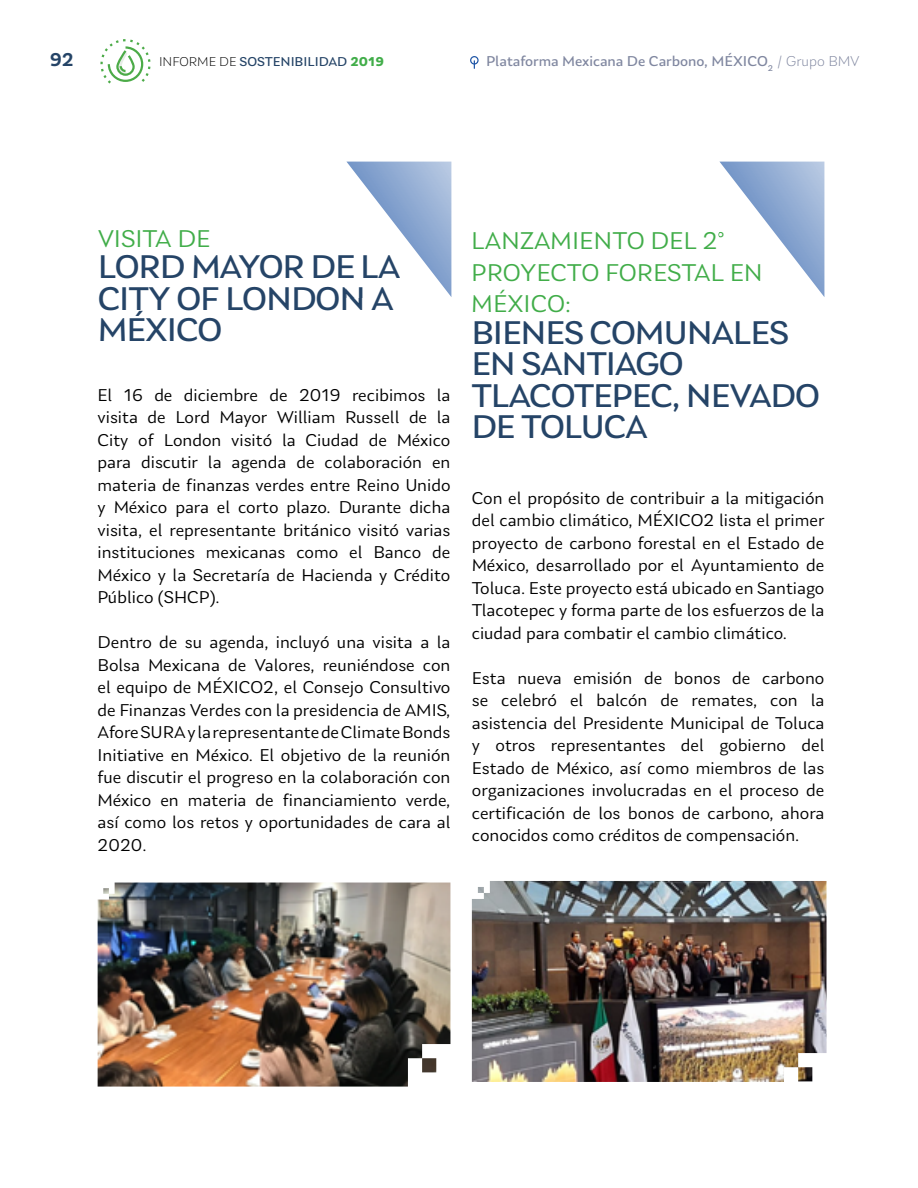
<style>
.page{position:relative;width:918px;height:1188px;background:#fff}
.page>*{position:absolute;margin:0;border:0;box-sizing:border-box;transform-origin:0 0}
.t1{font:34.5px/31.5px "Laca Text";letter-spacing:-.03em;color:#254467}
.t2{font:25.5px/31.5px "Laca Text";color:#41ad49}
.t3{font:600 19.5px "Laca Text";color:#254467}
.textogeneral{font:18px/22.5px "Laca Text";color:#000;text-align:justify}
.t4{font:15px "Laca Text";color:#8087a0}
.t5{font:13.5px "Laca Text";color:#254467}
.s1{font-weight:300;color:#000}
.s2{font-weight:700;color:#41ad49}
.s3{font-weight:300}
</style>
<div class="page">
<svg style="left:100px;top:39px;width:50px;height:45px"></svg>
<svg style="left:470px;top:56px;width:9px;height:13px"></svg>
<img style="left:472px;top:881px;width:355px;height:201px">
<svg style="left:347px;top:162px;width:104px;height:135px"></svg>
<svg style="left:720px;top:162px;width:104px;height:135px"></svg>
<img style="left:98px;top:883px;width:352px;height:204px">
<p class="t3" style="left:50px;top:49px;width:25px">92</p>
<p class="t5" style="left:159px;top:54px;width:226px"><span class="s1">INFORME DE</span> SOSTENIBILIDAD <span class="s2">2019</span></p>
<p class="t4" style="left:486px;top:52px;width:375px">Plataforma Mexicana De Carbono, MÉXICO<sub>2</sub> <span class="s3">/ Grupo BMV</span></p>
<p class="t2" style="left:98px;top:223px;width:114px">VISITA DE</p>
<p class="t1" style="left:98px;top:251px;width:304px">LORD MAYOR DE LA<br>CITY OF LONDON A<br>MÉXICO</p>
<p class="textogeneral" style="left:98px;top:383px;width:354px">El 16 de diciembre de 2019 recibimos la visita de Lord Mayor William Russell de la City of London visitó la Ciudad de México para discutir la agenda de colaboración en materia de finanzas verdes entre Reino Unido y México para el corto plazo. Durante dicha visita, el representante británico visitó varias instituciones mexicanas como el Banco de México y la Secretaría de Hacienda y Crédito Público (SHCP).</p>
<p class="textogeneral" style="left:98px;top:631px;width:354px">Dentro de su agenda, incluyó una visita a la Bolsa Mexicana de Valores, reuniéndose con el equipo de MÉXICO2, el Consejo Consultivo de Finanzas Verdes con la presidencia de AMIS, Afore SURA y la representante de Climate Bonds Initiative en México. El objetivo de la reunión fue discutir el progreso en la colaboración con México en materia de financiamiento verde, así como los retos y oportunidades de cara al 2020.</p>
<p class="t2" style="left:471px;top:225px;width:293px">LANZAMIENTO DEL 2°<br>PROYECTO FORESTAL EN<br>MÉXICO:</p>
<p class="t1" style="left:471px;top:316px;width:350px">BIENES COMUNALES<br>EN SANTIAGO<br>TLACOTEPEC, NEVADO<br>DE TOLUCA</p>
<p class="textogeneral" style="left:472px;top:487px;width:354px">Con el propósito de contribuir a la mitigación del cambio climático, MÉXICO2 lista el primer proyecto de carbono forestal en el Estado de México, desarrollado por el Ayuntamiento de Toluca. Este proyecto está ubicado en Santiago Tlacotepec y forma parte de los esfuerzos de la ciudad para combatir el cambio climático.</p>
<p class="textogeneral" style="left:472px;top:667px;width:354px">Esta nueva emisión de bonos de carbono se celebró el balcón de remates, con la asistencia del Presidente Municipal de Toluca y otros representantes del gobierno del Estado de México, así como miembros de las organizaciones involucradas en el proceso de certificación de los bonos de carbono, ahora conocidos como créditos de compensación.</p>
</div>
